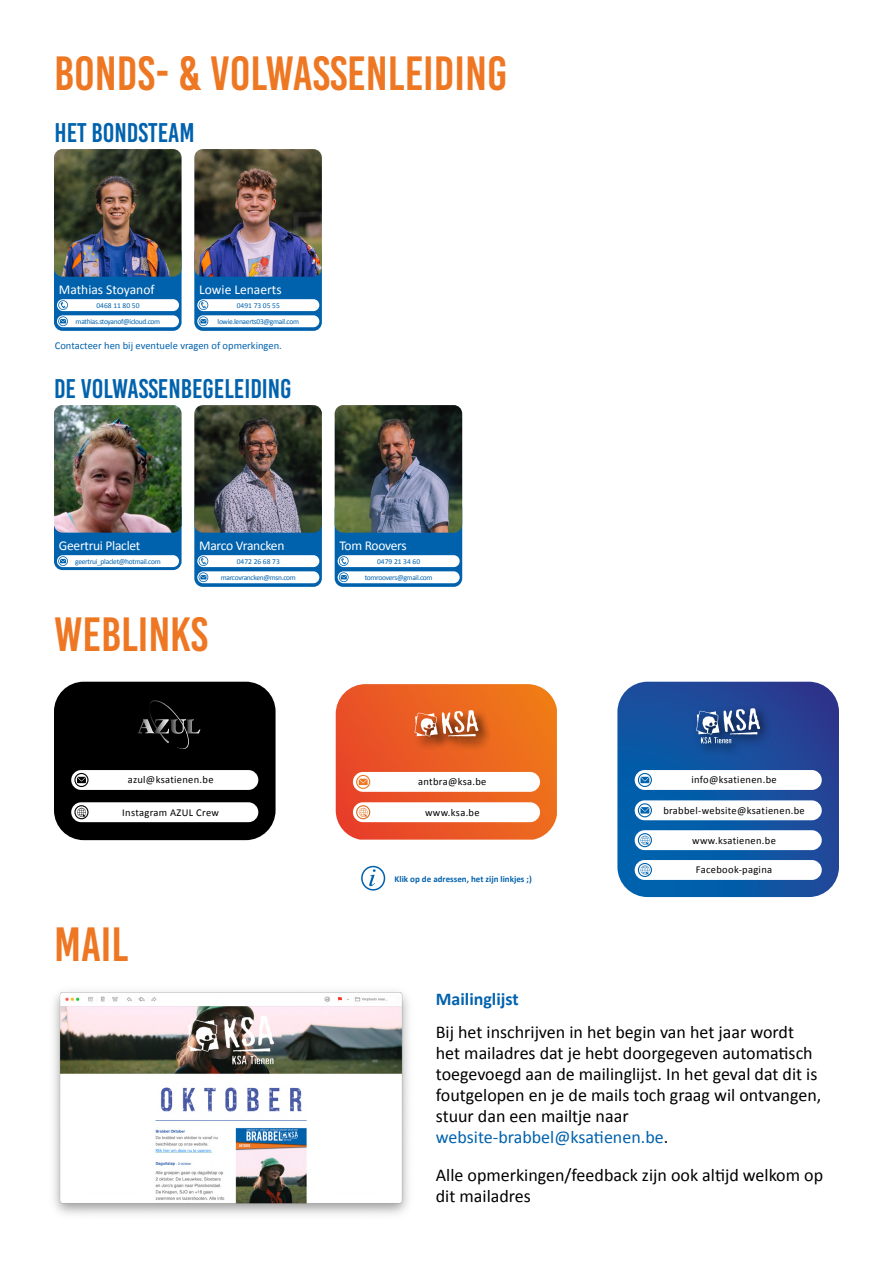
<style>
.page{position:relative;width:893px;height:1263px;background:#fff}
.page>*{position:absolute;margin:0;border:0;box-sizing:border-box;transform-origin:0 0}
.t1{font:48px "Bebas Kai";color:#ee7723}
.t2{font:27px "Bebas Kai";color:#0062ad}
.t3{font:18px/21px "Calibri";color:#000}
.t4{font:700 18px "Calibri";color:#0062ad}
.t5{font:13.5px "Calibri";letter-spacing:-.02em;color:#fff}
.t6{font:13.5px "Calibri";color:#fff}
.t7{font:10.5px "Calibri";letter-spacing:.03em;color:#000}
.t8{font:10.5px "Calibri";color:#0062ad}
.t9{font:700 9px "Calibri";color:#0062ad}
.t10{font:7.5px/16.2px "Calibri";letter-spacing:-.04em;color:#0062ad;text-align:center}
.s1{color:#0062ad}
</style>
<div class="page">
<div style="left:335px;top:500px;width:127px;height:87px;background:#0062ad;border-radius:9px"></div>
<img style="left:335px;top:405px;width:127px;height:128px">
<div style="left:338px;top:555px;width:122px;height:12px;background:#fff;border-radius:6px"></div>
<svg style="left:339px;top:556px;width:10px;height:10px"></svg>
<div style="left:338px;top:571px;width:122px;height:12px;background:#fff;border-radius:6px"></div>
<svg style="left:339px;top:572px;width:10px;height:10px"></svg>
<div style="left:54px;top:500px;width:128px;height:70px;background:#0062ad;border-radius:9px"></div>
<div style="left:57px;top:555px;width:122px;height:12px;background:#fff;border-radius:6px"></div>
<svg style="left:58px;top:556px;width:10px;height:10px"></svg>
<img style="left:54px;top:405px;width:128px;height:128px">
<div style="left:194px;top:500px;width:128px;height:87px;background:#0062ad;border-radius:9px"></div>
<img style="left:194px;top:405px;width:128px;height:128px">
<div style="left:197px;top:555px;width:122px;height:12px;background:#fff;border-radius:6px"></div>
<svg style="left:199px;top:556px;width:9px;height:10px"></svg>
<div style="left:197px;top:571px;width:122px;height:12px;background:#fff;border-radius:6px"></div>
<svg style="left:199px;top:572px;width:9px;height:10px"></svg>
<img style="left:53px;top:990px;width:356px;height:225px">
<svg style="left:617px;top:682px;width:222px;height:215px;background:#1c55a1"></svg>
<div style="left:691px;top:703px;width:81px;height:52px;background:#000;opacity:.75"></div>
<svg style="left:696px;top:708px;width:64px;height:35px"></svg>
<div style="left:635px;top:770px;width:187px;height:20px;background:#fff;border-radius:10px"></div>
<svg style="left:638px;top:773px;width:14px;height:14px"></svg>
<div style="left:635px;top:800px;width:187px;height:20px;background:#fff;border-radius:10px"></div>
<svg style="left:638px;top:803px;width:14px;height:14px"></svg>
<div style="left:635px;top:830px;width:187px;height:20px;background:#fff;border-radius:10px"></div>
<svg style="left:638px;top:833px;width:14px;height:14px"></svg>
<div style="left:635px;top:860px;width:187px;height:20px;background:#fff;border-radius:10px"></div>
<svg style="left:638px;top:863px;width:14px;height:14px"></svg>
<svg style="left:336px;top:684px;width:221px;height:156px"></svg>
<div style="left:54px;top:682px;width:222px;height:158px;background:#000;border-radius:30px"></div>
<div style="left:71px;top:770px;width:187px;height:20px;background:#fff;border-radius:10px"></div>
<svg style="left:74px;top:773px;width:15px;height:14px"></svg>
<div style="left:71px;top:802px;width:187px;height:20px;background:#fff;border-radius:10px"></div>
<svg style="left:74px;top:805px;width:15px;height:14px"></svg>
<svg style="left:137px;top:700px;width:63px;height:49px"></svg>
<div style="left:361px;top:866px;width:24px;height:24px;border:2px solid #0062ad;border-radius:50%"></div>
<svg style="left:369px;top:869px;width:7px;height:17px"></svg>
<div style="left:54px;top:245px;width:128px;height:86px;background:#0062ad;border-radius:9px"></div>
<img style="left:54px;top:149px;width:128px;height:128px">
<div style="left:57px;top:299px;width:122px;height:12px;background:#fff;border-radius:6px"></div>
<svg style="left:58px;top:300px;width:10px;height:10px"></svg>
<div style="left:57px;top:315px;width:122px;height:12px;background:#fff;border-radius:6px"></div>
<svg style="left:58px;top:316px;width:10px;height:10px"></svg>
<div style="left:194px;top:245px;width:128px;height:86px;background:#0062ad;border-radius:9px"></div>
<img style="left:194px;top:149px;width:128px;height:128px">
<div style="left:197px;top:299px;width:122px;height:12px;background:#fff;border-radius:6px"></div>
<svg style="left:199px;top:300px;width:9px;height:10px"></svg>
<div style="left:197px;top:315px;width:122px;height:12px;background:#fff;border-radius:6px"></div>
<svg style="left:199px;top:316px;width:9px;height:10px"></svg>
<h1 class="t1" style="left:54px;top:48px;width:455px">BONDS- &amp; VOLWASSENLEIDING</h1>
<h2 class="t2" style="left:55px;top:118px;width:142px">HET BONDSTEAM</h2>
<p class="t6" style="left:59px;top:280px;width:97px">Mathias Stoyanof</p>
<p class="t10" style="left:76px;top:297px;width:86px">0468 11 80 50 mathias.stoyanof@icloud.com</p>
<p class="t6" style="left:199px;top:280px;width:84px">Lowie Lenaerts</p>
<p class="t10" style="left:218px;top:297px;width:83px">0491 73 05 55 lowie.lenaerts03@gmail.com</p>
<p class="t8" style="left:55px;top:338px;width:229px">Contacteer hen bij eventuele vragen of opmerkingen.</p>
<h2 class="t2" style="left:54px;top:374px;width:239px">DE VOLWASSENBEGELEIDING</h2>
<p class="t5" style="left:59px;top:536px;width:83px">Geertrui Placlet</p>
<p class="t5" style="left:199px;top:536px;width:87px">Marco Vrancken</p>
<p class="t10" style="left:221px;top:553px;width:77px">0472 26 68 73 marcovrancken@msn.com</p>
<p class="t10" style="left:75px;top:553px;width:87px">geertrui_placlet@hotmail.com</p>
<h1 class="t1" style="left:54px;top:608px;width:155px">WEBLINKS</h1>
<p class="t5" style="left:339px;top:536px;width:69px">Tom Roovers</p>
<p class="t10" style="left:365px;top:553px;width:69px">0479 21 34 60 tomroovers@gmail.com</p>
<p class="t7" style="left:128px;top:772px;width:87px">azul@ksatienen.be</p>
<p class="t7" style="left:418px;top:774px;width:70px">antbra@ksa.be</p>
<p class="t7" style="left:122px;top:805px;width:98px">Instagram AZUL Crew</p>
<p class="t7" style="left:425px;top:805px;width:56px">www.ksa.be</p>
<h1 class="t1" style="left:54px;top:918px;width:76px">MAIL</h1>
<p class="t9" style="left:394px;top:872px;width:139px">Klik op de adressen, het zijn linkjes ;)</p>
<p class="t7" style="left:691px;top:772px;width:87px">info@ksatienen.be</p>
<p class="t7" style="left:663px;top:803px;width:143px">brabbel-website@ksatienen.be</p>
<p class="t7" style="left:692px;top:833px;width:85px">www.ksatienen.be</p>
<p class="t7" style="left:696px;top:862px;width:78px">Facebook-pagina</p>
<p class="t4" style="left:436px;top:987px;width:84px">Mailinglijst</p>
<p class="t3" style="left:436px;top:1021px;width:387px">Bij het inschrijven in het begin van het jaar wordt het mailadres dat je hebt doorgegeven automatisch toegevoegd aan de mailinglijst. In het geval dat dit is foutgelopen en je de mails toch graag wil ontvangen, stuur dan een mailtje naar <span class="s1">website-brabbel@ksatienen.be</span>.</p>
<p class="t3" style="left:436px;top:1164px;width:389px">Alle opmerkingen/feedback zijn ook altijd welkom op dit mailadres</p>
</div>
